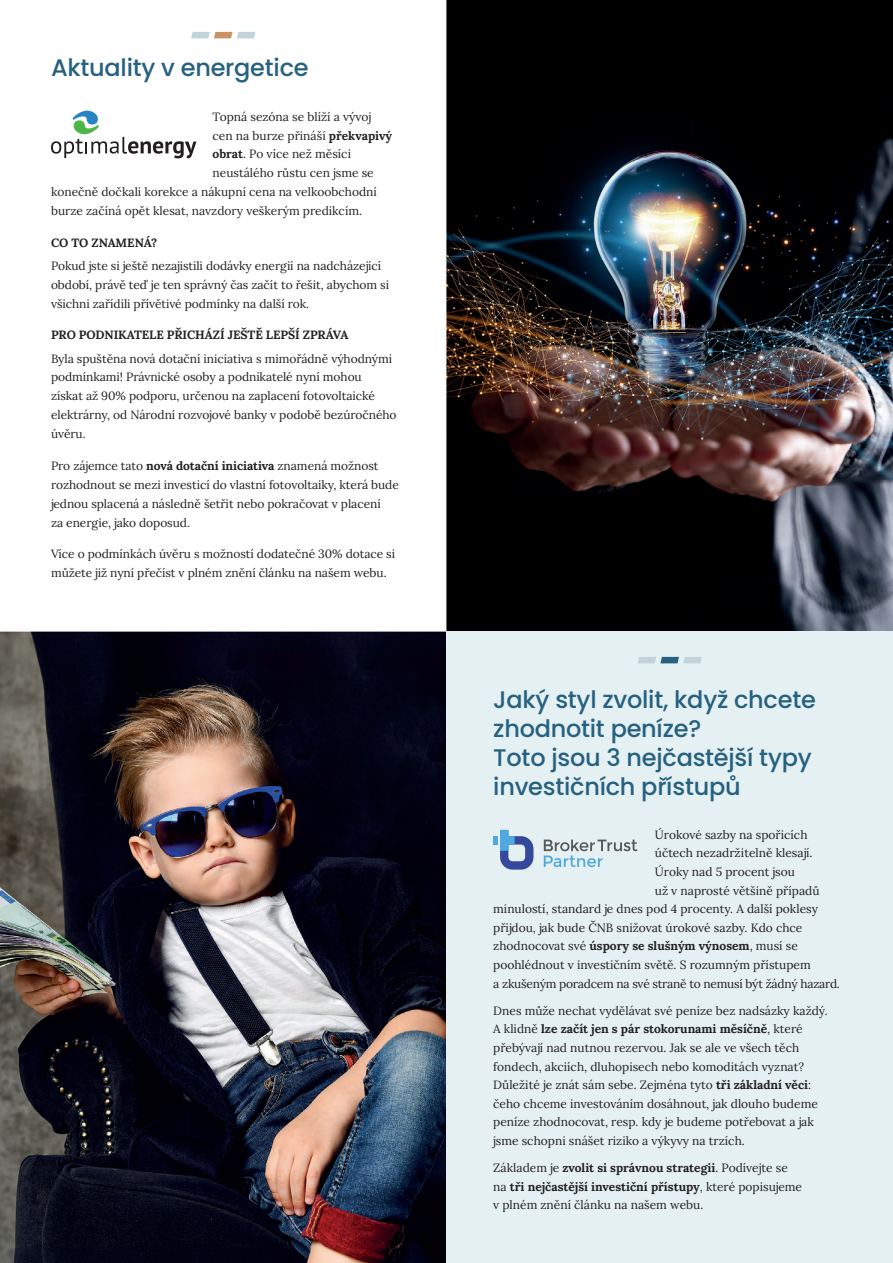
<style>
.page{position:relative;width:893px;height:1263px;background:#fff}
.page>*{position:absolute;margin:0;border:0;box-sizing:border-box;transform-origin:0 0}
.t1{font:500 24px/28.8px "Poppins";letter-spacing:-.01em;color:#26617f}
.t2{font:12px/18.9px "Lora";letter-spacing:-.005em;color:#231f20}
.t3{font:700 12px "Lora";letter-spacing:-.005em;color:#231f20}
.s1{font-weight:700}
.s2{font-weight:400}
</style>
<div class="page">
<img style="left:0;top:0;width:893px;height:1263px">
<div style="left:447px;top:632px;width:446px;height:631px;background:#e5f0f3"></div>
<svg style="left:638px;top:657px;width:64px;height:6px"></svg>
<svg style="left:191px;top:32px;width:64px;height:6px"></svg>
<svg style="left:544px;top:839px;width:94px;height:29px"></svg>
<svg style="left:493px;top:830px;width:40px;height:40px"></svg>
<svg style="left:51px;top:111px;width:145px;height:47px"></svg>
<h1 class="t1" style="left:51px;top:54px;width:259px">Aktuality v energetice</h1>
<p class="t2" style="left:213px;top:106px;width:160px">Topná sezóna se blíží a vývoj</p>
<p class="t2" style="left:213px;top:125px;width:181px">cen na burze přináší <span class="s1">překvapivý</span></p>
<p class="t2" style="left:213px;top:144px;width:140px"><span class="s1">obrat</span>. Po více než měsíci</p>
<p class="t2" style="left:213px;top:163px;width:163px">neustálého růstu cen jsme se</p>
<p class="t2" style="left:51px;top:182px;width:327px">konečně dočkali korekce a nákupní cena na velkoobchodní</p>
<p class="t2" style="left:51px;top:201px;width:313px">burze začíná opět klesat, navzdory veškerým predikcím.</p>
<p class="t3" style="left:51px;top:233px;width:108px">CO TO ZNAMENÁ?</p>
<p class="t2" style="left:51px;top:255px;width:340px">Pokud jste si ještě nezajistili dodávky energií na nadcházející období, právě teď je ten správný čas začít to řešit, abychom si všichni zařídili přívětivé podmínky na další rok.</p>
<p class="t3" style="left:51px;top:326px;width:299px">PRO PODNIKATELE PŘICHÁZÍ JEŠTĚ LEPŠÍ ZPRÁVA</p>
<p class="t2" style="left:51px;top:348px;width:347px">Byla spuštěna nová dotační iniciativa s mimořádně výhodnými podmínkami! Právnické osoby a podnikatelé nyní mohou získat až 90% podporu, určenou na zaplacení fotovoltaické elektrárny, od Národní rozvojové banky v podobě bezúročného úvěru.</p>
<p class="t2" style="left:51px;top:455px;width:349px">Pro zájemce tato <span class="s1">nová dotační iniciativa</span> znamená možnost rozhodnout se mezi investicí do vlastní fotovoltaiky, která bude jednou splacená a následně šetřit nebo pokračovat v placení<br>za energie, jako doposud.</p>
<p class="t2" style="left:51px;top:544px;width:346px">Více o podmínkách úvěru s možností dodatečné 30% dotace si můžete již nyní přečíst v plném znění článku na našem webu.</p>
<h1 class="t1" style="left:493px;top:685px;width:324px">Jaký styl zvolit, když chcete zhodnotit peníze?<br>Toto jsou 3 nejčastější typy investičních přístupů</h1>
<p class="t2" style="left:655px;top:824px;width:154px">Úrokové sazby na spořicích</p>
<p class="t2" style="left:655px;top:843px;width:159px">účtech nezadržitelně klesají.</p>
<p class="t2" style="left:655px;top:861px;width:141px">Úroky nad 5 procent jsou</p>
<p class="t2" style="left:655px;top:880px;width:166px">už v naprosté většině případů</p>
<p class="t2" style="left:493px;top:899px;width:326px">minulostí, standard je dnes pod 4 procenty. A další poklesy</p>
<p class="t2" style="left:493px;top:917px;width:311px">přijdou, jak bude ČNB snižovat úrokové sazby. Kdo chce</p>
<p class="t3" style="left:493px;top:937px;width:306px"><span class="s2">zhodnocovat své</span> úspory se slušným výnosem<span class="s2">, musí se</span></p>
<p class="t2" style="left:493px;top:954px;width:319px">poohlédnout v investičním světě. S rozumným přístupem</p>
<p class="t2" style="left:493px;top:973px;width:348px">a zkušeným poradcem na své straně to nemusí být žádný hazard.</p>
<p class="t2" style="left:493px;top:1000px;width:336px">Dnes může nechat vydělávat své peníze bez nadsázky každý.<br>A klidně <span class="s1">lze začít jen s pár stokorunami měsíčně</span>, které přebývají nad nutnou rezervou. Jak se ale ve všech těch fondech, akciích, dluhopisech nebo komoditách vyznat?<br>Důležité je znát sám sebe. Zejména tyto <span class="s1">tři základní věci</span>: čeho chceme investováním dosáhnout, jak dlouho budeme peníze zhodnocovat, resp. kdy je budeme potřebovat a jak jsme schopni snášet riziko a výkyvy na trzích.</p>
<p class="t2" style="left:493px;top:1158px;width:310px">Základem je <span class="s1">zvolit si správnou strategii</span>. Podívejte se na <span class="s1">tři nejčastější investiční přístupy</span>, které popisujeme v plném znění článku na našem webu.</p>
</div>
